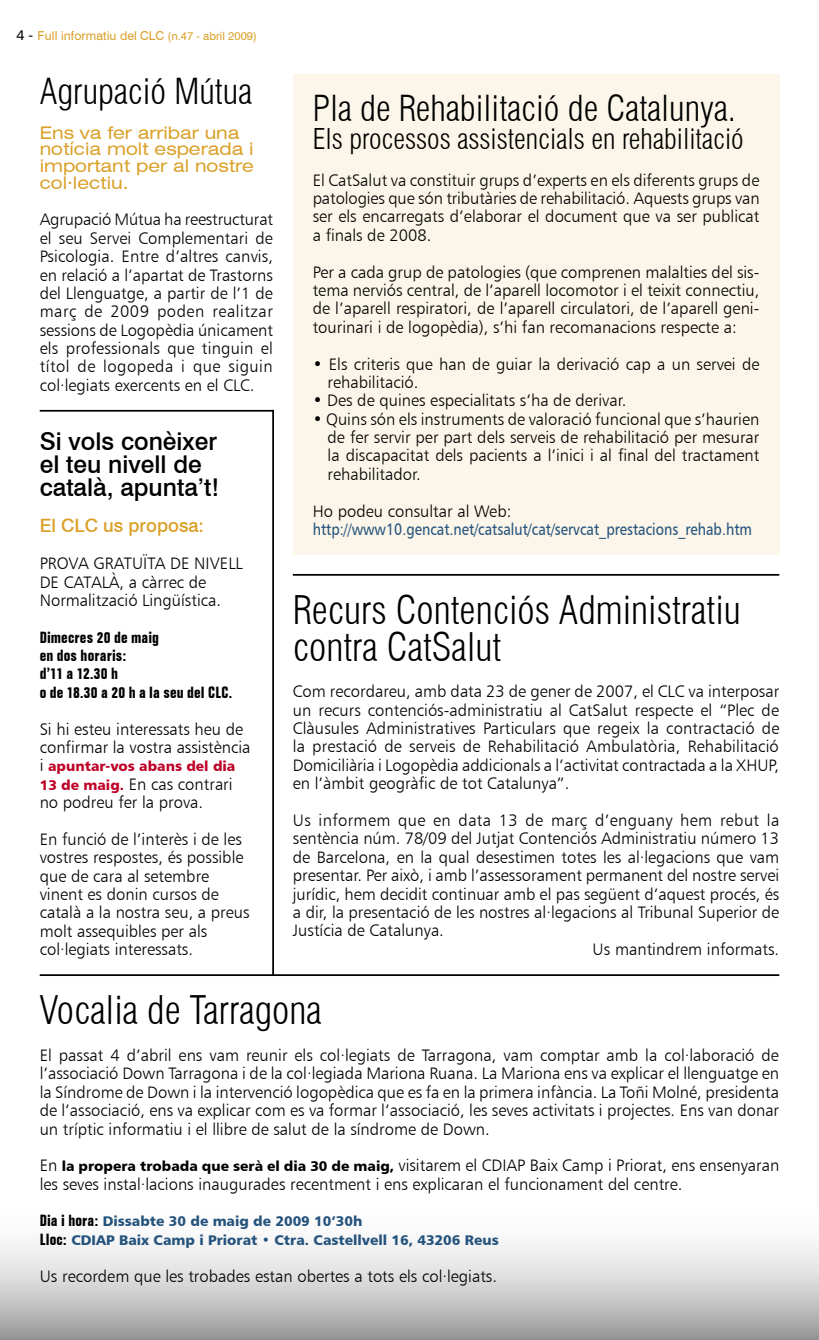
<style>
.page{position:relative;width:819px;height:1340px;background:#fff}
.page>*{position:absolute;margin:0;border:0;box-sizing:border-box;transform-origin:0 0}
.t1{font:300 condensed 38.5px/36.8px "Swiss 721 BT";color:#000}
.t2{font:300 condensed 35px "Swiss 721 BT";color:#000}
.t3{font:300 condensed 28px "Swiss 721 BT";color:#000}
.t4{font:500 24.5px/22.8px "Swiss 721 BT";color:#000}
.t5{font:500 18.38px "Swiss 721 BT";color:#daa028}
.t6{font:expanded 17.5px/16.6px "Swiss 721 BT";color:#daa028}
.t7{font:16.62px/18.4px "Humanist 777 BT Light B";color:#000;text-align:justify}
.t8{font:16.62px "Humanist 777 BT Roman B";color:#25537d;scale:.85 1}
.t9{font:16.62px "Humanist 777 BT Light B";letter-spacing:.02em;color:#000}
.t10{font:700 condensed 15.75px/18.4px "Folio BT";letter-spacing:.005em;color:#000}
.t11{font:14px/18.4px "Humanist 777 BT Black B";color:#25537d}
.t12{font:14px "Humanist 777 BT Black B";color:#be0027}
.t13{font:12.25px "Swiss 721 BT";letter-spacing:.01em;color:#daa028}
.s1{font-family:"Humanist 777 BT Roman B";font-size:14px;color:#000}
.s2{font-size:11.38px}
.s3{font-family:"Humanist 777 BT Light B";font-size:16.62px;color:#000}
.s4{font-family:"Humanist 777 BT Black B";font-size:14px;color:#be0027}
.s5{font-family:"Humanist 777 BT Black B";font-size:14px}
.s6{font-family:"Folio BT";font-weight:700;font-stretch:condensed;font-size:15.75px;color:#000}
</style>
<div class="page">
<svg style="left:0;top:1243px;width:819px;height:96px;background:#ccc"></svg>
<div style="left:293px;top:74px;width:486px;height:481px;background:#fbf6e9"></div>
<hr style="left:40px;top:410px;width:233px;height:1px;background:#000">
<hr style="left:293px;top:574px;width:486px;height:1px;background:#000">
<hr style="left:40px;top:974px;width:739px;height:2px;background:#000">
<hr style="left:272px;top:410px;width:2px;height:565px;background:#000">
<p class="t13" style="left:17px;top:29px;width:242px"><span class="s1">4 -</span> Full informatiu del CLC <span class="s2">(n.47 - abril 2009)</span></p>
<h2 class="t2" style="left:40px;top:70px;width:214px">Agrupació Mútua</h2>
<p class="t6" style="left:40px;top:124px;width:216px">Ens va fer arribar una notícia molt esperada i important per al nostre col·lectiu.</p>
<p class="t7" style="left:40px;top:210px;width:235px">Agrupació Mútua ha reestructurat el seu Servei Complementari de Psicologia. Entre d’altres canvis, en relació a l’apartat de Trastorns del Llenguatge, a partir de l’1 de març de 2009 poden realitzar sessions de Logopèdia únicament els professionals que tinguin el títol de logopeda i que siguin col·legiats exercents en el CLC.</p>
<h2 class="t2" style="left:313px;top:87px;width:425px">Pla de Rehabilitació de Catalunya.</h2>
<h3 class="t3" style="left:313px;top:122px;width:432px">Els processos assistencials en rehabilitació</h3>
<p class="t7" style="left:313px;top:170px;width:448px">El CatSalut va constituir grups d’experts en els diferents grups de patologies que són tributàries de rehabilitació. Aquests grups van ser els encarregats d’elaborar el document que va ser publicat a finals de 2008.</p>
<p class="t7" style="left:313px;top:262px;width:448px">Per a cada grup de patologies (que comprenen malalties del sis&shy;tema nerviós central, de l’aparell locomotor i el teixit connectiu, de l’aparell respiratori, de l’aparell circulatori, de l’aparell geni&shy;tourinari i de logopèdia), s’hi fan recomanacions respecte a:</p>
<p class="t7" style="left:327px;top:354px;width:433px;text-indent:-15px">• Els criteris que han de guiar la derivació cap a un servei de rehabilitació.</p>
<p class="t7" style="left:313px;top:391px;width:315px">• Des de quines especialitats s’ha de derivar.</p>
<p class="t7" style="left:327px;top:409px;width:433px;text-indent:-15px">• Quins són els instruments de valoració funcional que s’haurien de fer servir per part dels serveis de rehabilitació per mesurar la discapacitat dels pacients a l’inici i al final del tractament rehabilitador.</p>
<p class="t7" style="left:313px;top:501px;width:200px">Ho podeu consultar al Web:</p>
<p class="t8" style="left:313px;top:519px;width:518px">http://www10.gencat.net/catsalut/cat/servcat_prestacions_rehab.htm</p>
<h3 class="t4" style="left:40px;top:430px;width:181px">Si vols conèixer el teu nivell de català, apunta’t!</h3>
<p class="t5" style="left:40px;top:514px;width:166px">El CLC us proposa:</p>
<p class="t7" style="left:40px;top:554px;width:204px;text-align:left">PROVA GRATUÏTA DE NIVELL<br>DE CATALÀ, a càrrec de<br>Normalització Lingüística.</p>
<p class="t10" style="left:40px;top:627px;width:194px">Dimecres 20 de maig<br>en dos horaris:<br>d’11 a 12.30 h<br>o de 18.30 a 20 h a la seu del CLC.</p>
<p class="t7" style="left:40px;top:719px;width:212px">Si hi esteu interessats heu de confirmar la vostra assistència</p>
<p class="t12" style="left:40px;top:757px;width:197px"><span class="s3">i</span> apuntar-vos abans del dia</p>
<p class="t7" style="left:40px;top:774px;width:194px"><span class="s4">13 de maig.</span> En cas contrari no podreu fer la prova.</p>
<p class="t7" style="left:40px;top:829px;width:211px;text-align:left">En funció de l’interès i de les vostres respostes, és possible que de cara al setembre vinent es donin cursos de català a la nostra seu, a preus molt assequibles per als col·legiats interessats.</p>
<h1 class="t1" style="left:40px;top:991px;width:283px">Vocalia de Tarragona</h1>
<p class="t7" style="left:40px;top:1045px;width:741px">El passat 4 d’abril ens vam reunir els col·legiats de Tarragona, vam comptar amb la col·laboració de l’associació Down Tarragona i de la col·legiada Mariona Ruana. La Mariona ens va explicar el llenguatge en la Síndrome de Down i la intervenció logopèdica que es fa en la primera infància. La Toñi Molné, presidenta de l’associació, ens va explicar com es va formar l’associació, les seves activitats i projectes. Ens van donar un tríptic informatiu i el llibre de salut de la síndrome de Down.</p>
<p class="t7" style="left:40px;top:1156px;width:741px">En <span class="s5">la propera trobada que serà el dia 30 de maig,</span> visitarem el CDIAP Baix Camp i Priorat, ens ensenyaran les seves instal·lacions inaugurades recentment i ens explicaran el funcionament del centre.</p>
<p class="t11" style="left:40px;top:1211px;width:460px"><span class="s6">Dia i hora:</span> Dissabte 30 de maig de 2009 10’30h<br><span class="s6">Lloc:</span> CDIAP Baix Camp i Priorat • Ctra. Castellvell 16, 43206 Reus</p>
<p class="t7" style="left:40px;top:1266px;width:459px">Us recordem que les trobades estan obertes a tots els col·legiats.</p>
<h1 class="t1" style="left:293px;top:591px;width:449px">Recurs Contenciós Administratiu contra CatSalut</h1>
<p class="t7" style="left:293px;top:682px;width:488px">Com recordareu, amb data 23 de gener de 2007, el CLC va interposar un recurs contenciós-administratiu al CatSalut respecte el “Plec de Clàusules Administratives Particulars que regeix la contractació de la prestació de serveis de Rehabilitació Ambulatòria, Rehabilitació Domiciliària i Logopèdia addicionals a l’activitat contractada a la XHUP, en l’àmbit geogràfic de tot Catalunya”.</p>
<p class="t9" style="left:293px;top:810px;width:488px">Us informem que en data 13 de març d’enguany hem rebut la</p>
<p class="t7" style="left:293px;top:829px;width:488px">sentència núm. 78/09 del Jutjat Contenciós Administratiu número 13</p>
<p class="t7" style="left:293px;top:847px;width:488px">de Barcelona, en la qual desestimen totes les al·legacions que vam</p>
<p class="t7" style="left:293px;top:866px;width:488px">presentar. Per això, i amb l’assessorament permanent del nostre servei</p>
<p class="t7" style="left:293px;top:884px;width:488px">jurídic, hem decidit continuar amb el pas següent d’aquest procés, és</p>
<p class="t7" style="left:293px;top:902px;width:488px">a dir, la presentació de les nostres al·legacions al Tribunal Superior de</p>
<p class="t7" style="left:293px;top:921px;width:153px">Justícia de Catalunya.</p>
<p class="t7" style="left:592px;top:939px;width:188px">Us mantindrem informats.</p>
</div>
